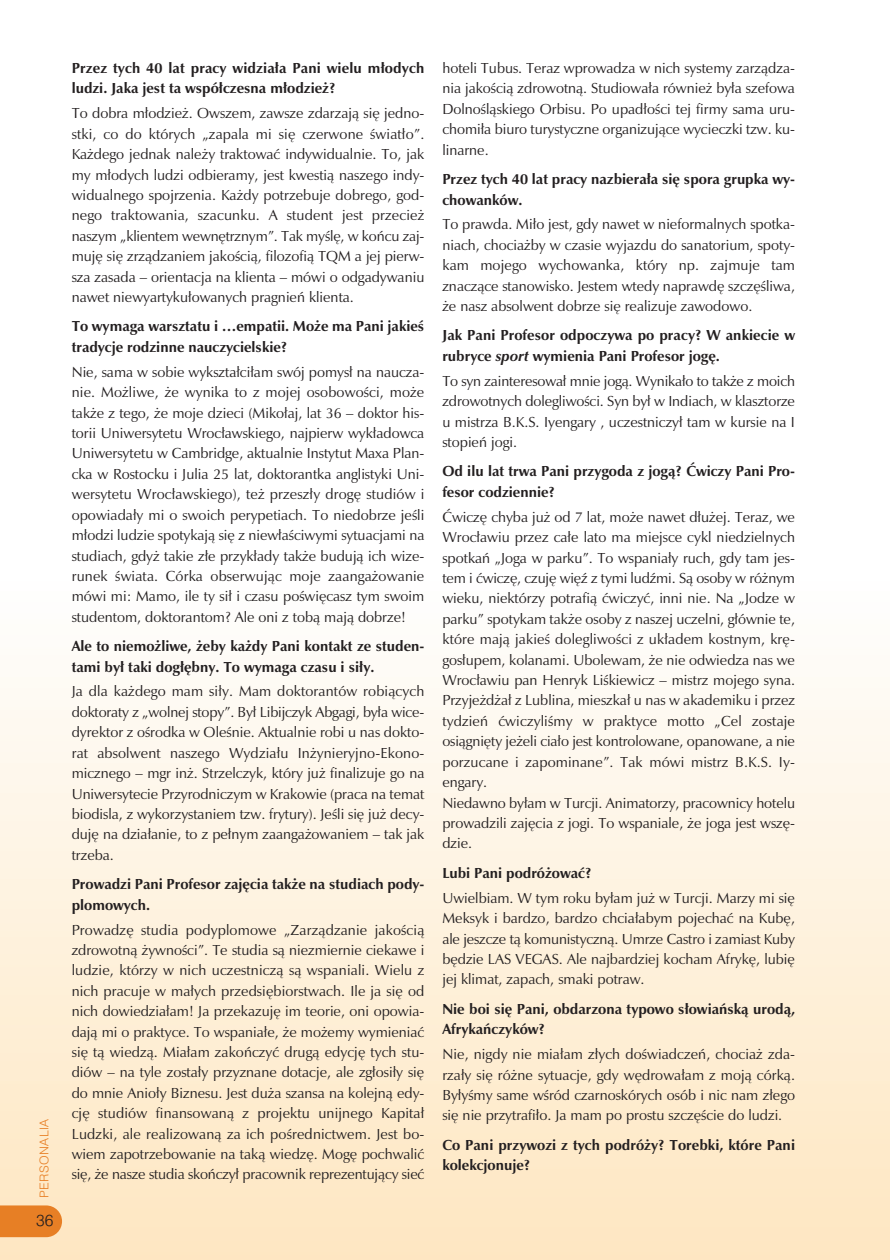
<style>
.page{position:relative;width:890px;height:1260px;background:#fff}
.page>*{position:absolute;margin:0;border:0;box-sizing:border-box;transform-origin:0 0}
.t1{font:15px/20.4px "Zapf Humnst PL";color:#231f20;text-align:justify}
.t2{font:700 15px/20.4px "Zapf Humnst PL";color:#231f20}
.t3{font:15px "Swis 721 Lt PL";color:#231f20}
.t4{font:11.25px "Swis 721 Lt PL";letter-spacing:.03em;color:#e77f25;scale:1.05 1}
.s1{font-style:italic}
</style>
<div class="page">
<svg style="left:0;top:677px;width:889px;height:582px;background:#fdf0da"></svg>
<p class="t4" style="left:38px;top:1197px;width:76px;rotate:-90deg">PERSONALIA</p>
<p class="t3" style="left:36px;top:1211px;width:19px">36</p>
<p class="t2" style="left:72px;top:58px;width:354px">Przez tych 40 lat pracy widziała Pani wielu młodych ludzi. Jaka jest ta współczesna młodzież?</p>
<p class="t1" style="left:72px;top:103px;width:354px">To dobra młodzież. Owszem, zawsze zdarzają się jedno&shy;stki, co do których „zapala mi się czerwone światło”.<br>Każdego jednak należy traktować indywidualnie. To, jak my młodych ludzi odbieramy, jest kwestią naszego indy&shy;widualnego spojrzenia. Każdy potrzebuje dobrego, god&shy;nego traktowania, szacunku. A student jest przecież naszym „klientem wewnętrznym”. Tak myślę, w końcu zaj&shy;muję się zrządzaniem jakością, filozofią TQM a jej pierw&shy;sza zasada – orientacja na klienta – mówi o odgadywaniu nawet niewyartykułowanych pragnień klienta.</p>
<p class="t2" style="left:72px;top:316px;width:354px">To wymaga warsztatu i …empatii. Może ma Pani jakieś tradycje rodzinne nauczycielskie?</p>
<p class="t1" style="left:72px;top:361px;width:354px">Nie, sama w sobie wykształciłam swój pomysł na naucza&shy;nie. Możliwe, że wynika to z mojej osobowości, może także z tego, że moje dzieci (Mikołaj, lat 36 – doktor his&shy;torii Uniwersytetu Wrocławskiego, najpierw wykładowca Uniwersytetu w Cambridge, aktualnie Instytut Maxa Plan&shy;cka w Rostocku i Julia 25 lat, doktorantka anglistyki Uni&shy;wersytetu Wrocławskiego), też przeszły drogę studiów i opowiadały mi o swoich perypetiach. To niedobrze jeśli młodzi ludzie spotykają się z niewłaściwymi sytuacjami na studiach, gdyż takie złe przykłady także budują ich wize&shy;runek świata. Córka obserwując moje zaangażowanie mówi mi: Mamo, ile ty sił i czasu poświęcasz tym swoim studentom, doktorantom? Ale oni z tobą mają dobrze!</p>
<p class="t2" style="left:72px;top:635px;width:354px">Ale to niemożliwe, żeby każdy Pani kontakt ze studen&shy;tami był taki dogłębny. To wymaga czasu i siły.</p>
<p class="t1" style="left:72px;top:681px;width:354px">Ja dla każdego mam siły. Mam doktorantów robiących doktoraty z „wolnej stopy”. Był Libijczyk Abgagi, była wice&shy;dyrektor z ośrodka w Oleśnie. Aktualnie robi u nas dokto&shy;rat absolwent naszego Wydziału Inżynieryjno-Ekono&shy;micznego – mgr inż. Strzelczyk, który już finalizuje go na Uniwersytecie Przyrodniczym w Krakowie (praca na temat biodisla, z wykorzystaniem tzw. frytury). Jeśli się już decy&shy;duję na działanie, to z pełnym zaangażowaniem – tak jak trzeba.</p>
<p class="t2" style="left:72px;top:873px;width:354px">Prowadzi Pani Profesor zajęcia także na studiach pody&shy;plomowych.</p>
<p class="t1" style="left:72px;top:919px;width:354px">Prowadzę studia podyplomowe „Zarządzanie jakością zdrowotną żywności”. Te studia są niezmiernie ciekawe i ludzie, którzy w nich uczestniczą są wspaniali. Wielu z nich pracuje w małych przedsiębiorstwach. Ile ja się od nich dowiedziałam! Ja przekazuję im teorie, oni opowia&shy;dają mi o praktyce. To wspaniałe, że możemy wymieniać się tą wiedzą. Miałam zakończyć drugą edycję tych stu&shy;diów – na tyle zostały przyznane dotacje, ale zgłosiły się do mnie Anioły Biznesu. Jest duża szansa na kolejną edy&shy;cję studiów finansowaną z projektu unijnego Kapitał Ludzki, ale realizowaną za ich pośrednictwem. Jest bo&shy;wiem zapotrzebowanie na taką wiedzę. Mogę pochwalić się, że nasze studia skończył pracownik reprezentujący sieć</p>
<p class="t1" style="left:442px;top:58px;width:354px">hoteli Tubus. Teraz wprowadza w nich systemy zarządza&shy;nia jakością zdrowotną. Studiowała również była szefowa Dolnośląskiego Orbisu. Po upadłości tej firmy sama uru&shy;chomiła biuro turystyczne organizujące wycieczki tzw. ku&shy;linarne.</p>
<p class="t2" style="left:442px;top:169px;width:354px">Przez tych 40 lat pracy nazbierała się spora grupka wy&shy;chowanków.</p>
<p class="t1" style="left:442px;top:214px;width:354px">To prawda. Miło jest, gdy nawet w nieformalnych spotka&shy;niach, chociażby w czasie wyjazdu do sanatorium, spoty&shy;kam mojego wychowanka, który np. zajmuje tam znaczące stanowisko. Jestem wtedy naprawdę szczęśliwa, że nasz absolwent dobrze się realizuje zawodowo.</p>
<p class="t2" style="left:442px;top:325px;width:354px">Jak Pani Profesor odpoczywa po pracy? W ankiecie w rubryce <span class="s1">sport</span> wymienia Pani Profesor jogę.</p>
<p class="t1" style="left:442px;top:370px;width:354px">To syn zainteresował mnie jogą. Wynikało to także z moich zdrowotnych dolegliwości. Syn był w Indiach, w klasztorze u mistrza B.K.S. Iyengary , uczestniczył tam w kursie na I stopień jogi.</p>
<p class="t2" style="left:442px;top:461px;width:354px">Od ilu lat trwa Pani przygoda z jogą? Ćwiczy Pani Pro&shy;fesor codziennie?</p>
<p class="t1" style="left:442px;top:506px;width:354px;text-align:left">Ćwiczę chyba już od 7 lat, może nawet dłużej. Teraz, we Wrocławiu przez całe lato ma miejsce cykl niedzielnych spotkań „Joga w parku”. To wspaniały ruch, gdy tam jes&shy;tem i ćwiczę, czuję więź z tymi ludźmi. Są osoby w różnym wieku, niektórzy potrafią ćwiczyć, inni nie. Na „Jodze w parku” spotykam także osoby z naszej uczelni, głównie te, które mają jakieś dolegliwości z układem kostnym, krę&shy;gosłupem, kolanami. Ubolewam, że nie odwiedza nas we Wrocławiu pan Henryk Liśkiewicz – mistrz mojego syna.<br>Przyjeżdżał z Lublina, mieszkał u nas w akademiku i przez tydzień ćwiczyliśmy w praktyce motto „Cel zostaje osiągnięty jeżeli ciało jest kontrolowane, opanowane, a nie porzucane i zapominane”. Tak mówi mistrz B.K.S. Iy&shy;engary.<br>Niedawno byłam w Turcji. Animatorzy, pracownicy hotelu prowadzili zajęcia z jogi. To wspaniale, że joga jest wszę&shy;dzie.</p>
<p class="t2" style="left:442px;top:862px;width:150px">Lubi Pani podróżować?</p>
<p class="t1" style="left:442px;top:887px;width:354px">Uwielbiam. W tym roku byłam już w Turcji. Marzy mi się Meksyk i bardzo, bardzo chciałabym pojechać na Kubę, ale jeszcze tą komunistyczną. Umrze Castro i zamiast Kuby będzie LAS VEGAS. Ale najbardziej kocham Afrykę, lubię jej klimat, zapach, smaki potraw.</p>
<p class="t2" style="left:442px;top:998px;width:354px">Nie boi się Pani, obdarzona typowo słowiańską urodą,<br>Afrykańczyków?</p>
<p class="t1" style="left:442px;top:1043px;width:354px">Nie, nigdy nie miałam złych doświadczeń, chociaż zda&shy;rzały się różne sytuacje, gdy wędrowałam z moją córką.<br>Byłyśmy same wśród czarnoskórych osób i nic nam złego się nie przytrafiło. Ja mam po prostu szczęście do ludzi.</p>
<p class="t2" style="left:442px;top:1134px;width:354px">Co Pani przywozi z tych podróży? Torebki, które Pani kolekcjonuje?</p>
</div>
